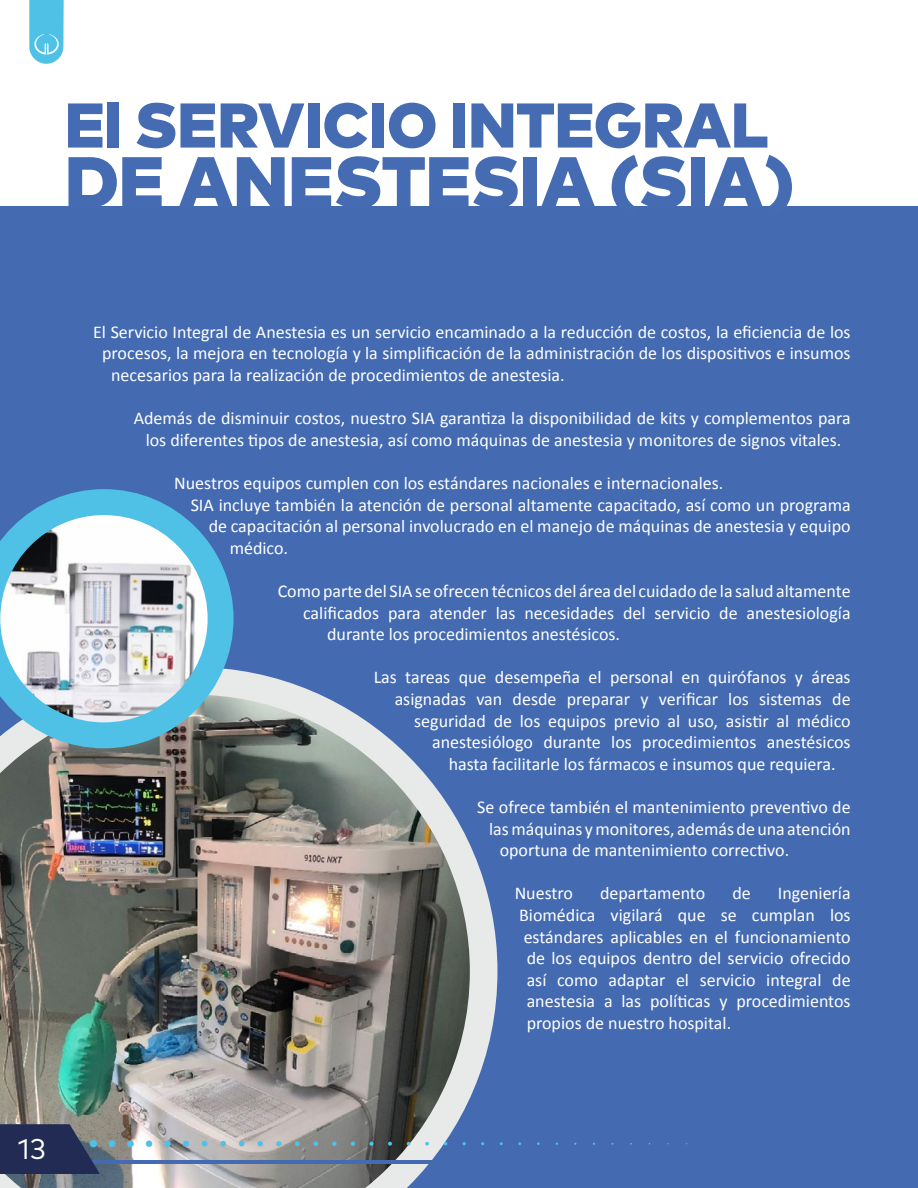
<style>
.page{position:relative;width:918px;height:1188px;background:#fff}
.page>*{position:absolute;margin:0;border:0;box-sizing:border-box;transform-origin:0 0}
.t1{font:900 72px "Mark Pro";color:#456bb3}
.t2{font:900 63px "Mark Pro";color:#456bb3}
.t3{font:28.5px "Mark Pro";color:#fff}
.t4{font:18px/21.6px "Calibri";color:#fff;text-align:center}
</style>
<div class="page">
<div style="left:0;top:206px;width:918px;height:982px;background:#446bb2"></div>
<svg style="left:234px;top:669px;width:263px;height:477px"></svg>
<img style="left:0;top:695px;width:470px;height:493px">
<hr style="left:1px;top:1160px;width:917px;height:4px;background:#446bb2">
<div style="left:109px;top:1140px;width:6px;height:7px;background:#50c1e6;border-radius:50%"></div>
<div style="left:127px;top:1140px;width:7px;height:7px;background:#50c1e6;border-radius:50%"></div>
<div style="left:146px;top:1140px;width:6px;height:7px;background:#50c1e6;border-radius:50%"></div>
<div style="left:164px;top:1141px;width:7px;height:6px;background:#50c1e6;border-radius:50%"></div>
<svg style="left:183px;top:1141px;width:6px;height:6px"></svg>
<svg style="left:202px;top:1141px;width:6px;height:6px"></svg>
<svg style="left:220px;top:1141px;width:6px;height:6px"></svg>
<svg style="left:239px;top:1141px;width:5px;height:5px"></svg>
<svg style="left:258px;top:1141px;width:5px;height:5px"></svg>
<svg style="left:276px;top:1141px;width:5px;height:5px"></svg>
<svg style="left:295px;top:1141px;width:5px;height:5px"></svg>
<svg style="left:314px;top:1141px;width:4px;height:5px"></svg>
<svg style="left:332px;top:1141px;width:5px;height:5px"></svg>
<svg style="left:351px;top:1142px;width:4px;height:4px"></svg>
<svg style="left:369px;top:1142px;width:5px;height:4px"></svg>
<svg style="left:388px;top:1142px;width:4px;height:4px"></svg>
<svg style="left:407px;top:1142px;width:3px;height:4px"></svg>
<svg style="left:425px;top:1142px;width:4px;height:4px"></svg>
<svg style="left:0;top:1124px;width:100px;height:50px;background:#2f385b"></svg>
<svg style="left:29px;top:0;width:35px;height:64px;background:#67c9e9"></svg>
<svg style="left:0;top:489px;width:234px;height:259px;fill:#50c1e6"></svg>
<img style="left:0;top:515px;width:208px;height:207px;border-radius:104px">
<h2 class="t2" style="left:65px;top:77px;width:705px">El SERVICIO INTEGRAL</h2>
<h1 class="t1" style="left:65px;top:126px;width:731px">DE ANESTESIA (SIA)</h1>
<p class="t4" style="left:93px;top:320px;width:759px">El Servicio Integral de Anestesia es un servicio encaminado a la reducción de costos, la eficiencia de los</p>
<p class="t4" style="left:102px;top:342px;width:750px">procesos, la mejora en tecnología y la simplificación de la administración de los dispositivos e insumos</p>
<p class="t4" style="left:111px;top:363px;width:455px">necesarios para la realización de procedimientos de anestesia.</p>
<p class="t4" style="left:134px;top:407px;width:718px">Además de disminuir costos, nuestro SIA garantiza la disponibilidad de kits y complementos para los diferentes tipos de anestesia, así como máquinas de anestesia y monitores de signos vitales.</p>
<p class="t4" style="left:174px;top:471px;width:551px">Nuestros equipos cumplen con los estándares nacionales e internacionales.</p>
<p class="t4" style="left:191px;top:493px;width:662px">SIA incluye también la atención de personal altamente capacitado, así como un programa</p>
<p class="t4" style="left:209px;top:515px;width:643px">de capacitación al personal involucrado en el manejo de máquinas de anestesia y equipo</p>
<p class="t4" style="left:230px;top:536px;width:60px">médico.</p>
<p class="t4" style="left:278px;top:579px;width:575px">Como parte del SIA se ofrecen técnicos del área del cuidado de la salud altamente</p>
<p class="t4" style="left:303px;top:601px;width:549px">calificados para atender las necesidades del servicio de anestesiología</p>
<p class="t4" style="left:327px;top:623px;width:294px">durante los procedimientos anestésicos.</p>
<p class="t4" style="left:374px;top:666px;width:479px">Las tareas que desempeña el personal en quirófanos y áreas</p>
<p class="t4" style="left:395px;top:687px;width:458px">asignadas van desde preparar y verificar los sistemas de</p>
<p class="t4" style="left:414px;top:709px;width:438px">seguridad de los equipos previo al uso, asistir al médico</p>
<p class="t4" style="left:432px;top:731px;width:420px">anestesiólogo durante los procedimientos anestésicos</p>
<p class="t4" style="left:449px;top:752px;width:388px">hasta facilitarle los fármacos e insumos que requiera.</p>
<p class="t4" style="left:477px;top:795px;width:375px">Se ofrece también el mantenimiento preventivo de</p>
<p class="t4" style="left:489px;top:817px;width:363px">las máquinas y monitores, además de una atención</p>
<p class="t4" style="left:500px;top:839px;width:291px">oportuna de mantenimiento correctivo.</p>
<p class="t4" style="left:515px;top:882px;width:60px">Nuestro</p>
<p class="t4" style="left:600px;top:882px;width:107px">departamento</p>
<p class="t4" style="left:732px;top:882px;width:20px">de</p>
<p class="t4" style="left:778px;top:882px;width:74px">Ingeniería</p>
<p class="t4" style="left:519px;top:903px;width:333px">Biomédica vigilará que se cumplan los</p>
<p class="t4" style="left:524px;top:925px;width:328px">estándares aplicables en el funcionamiento</p>
<p class="t4" style="left:527px;top:947px;width:325px">de los equipos dentro del servicio ofrecido</p>
<p class="t4" style="left:527px;top:968px;width:325px">así como adaptar el servicio integral de</p>
<p class="t4" style="left:527px;top:990px;width:325px">anestesia a las políticas y procedimientos</p>
<p class="t4" style="left:527px;top:1011px;width:206px">propios de nuestro hospital.</p>
<h3 class="t3" style="left:18px;top:1128px;width:29px">13</h3>
</div>
